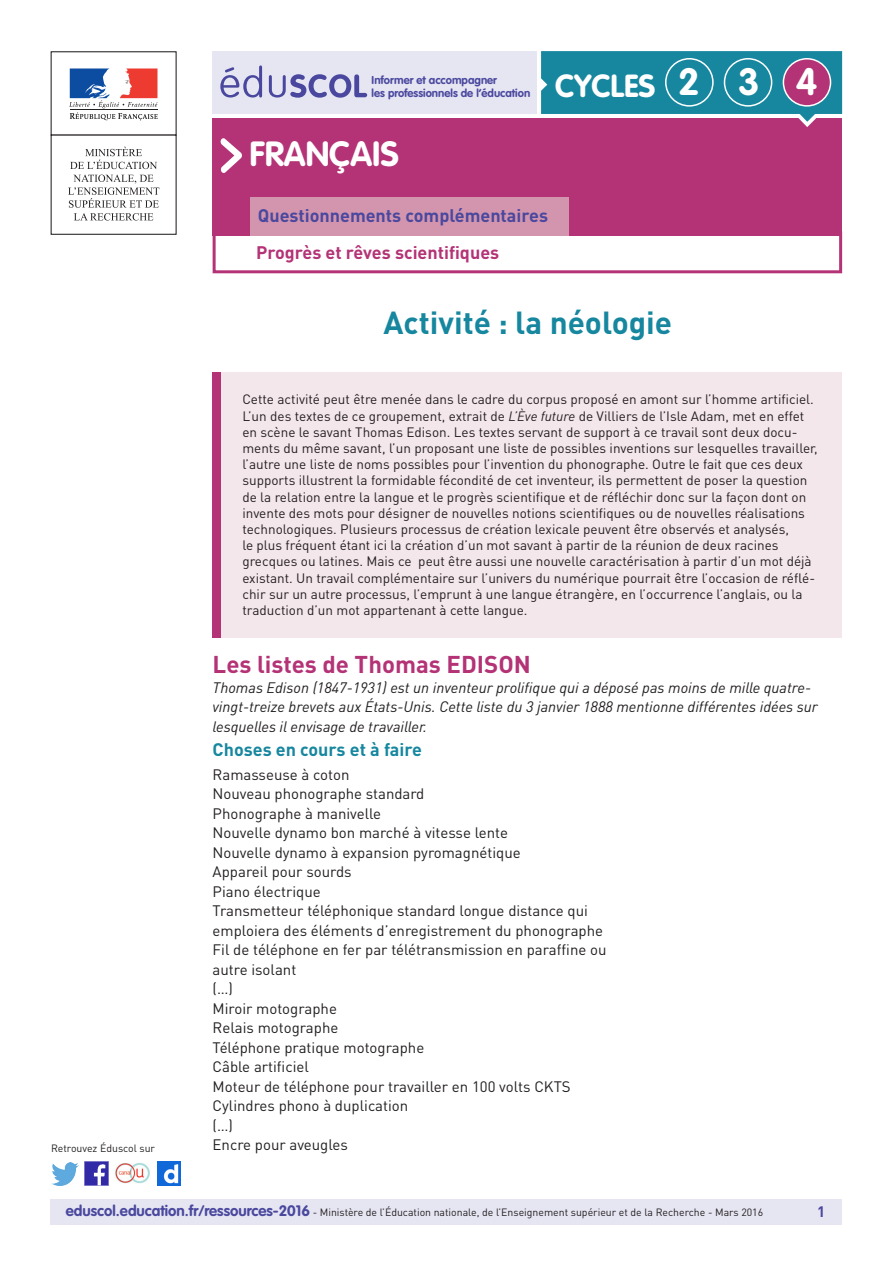
<style>
.page{position:relative;width:893px;height:1263px;background:#fff}
.page>*{position:absolute;margin:0;border:0;box-sizing:border-box;transform-origin:0 0}
.t1{font:700 37.5px "VAG Rounded Std";color:#fff}
._01_Nom_de_la_discip{font:700 34.5px "VAG Rounded Std";color:#fff}
._01_Titre_de_la_fich{font:700 31.5px "DIN Pro";color:#16879f}
.t2{font:700 31.5px "VAG Rounded Std";color:#fff}
._06_Texte_courant{font:700 24px "DIN Pro";color:#b43376}
.t3{font:700 18px "DIN Pro";color:#4a489e}
._03_Sous-catégorie-r{font:700 18px "DIN Pro";color:#b43376}
._04_Titre_de_niveau{font:700 18px "DIN Pro";color:#16879f}
._06_Texte_courant-2{font:15px "DIN Pro";color:#231f20}
._06_Texte_courant-3{font:italic 15px/19.5px "DIN Pro";color:#231f20}
.t4{font:700 15px "DIN Pro";color:#4a489e}
._01_Texte_info_conte{font:13.5px/16.2px "DIN Pro";color:#231f20}
.t5{font:700 11.25px/13.5px "VAG Rounded Std";color:#4a489e}
.t6{font:10.5px "DIN Pro";color:#231f20}
.s1{font-style:italic}
.s2{font-family:"VAG Rounded Std";font-weight:700;font-size:15px;color:#4a489e}
</style>
<div class="page">
<div style="left:213px;top:231px;width:629px;height:42px;border:3px solid #b43376"></div>
<div style="left:213px;top:118px;width:629px;height:118px;background:#b43376"></div>
<div style="left:250px;top:197px;width:319px;height:39px;background:#d395ae"></div>
<svg style="left:220px;top:138px;width:22px;height:35px"></svg>
<div style="left:213px;top:51px;width:324px;height:63px;background:#e6e5f2"></div>
<svg style="left:220px;top:65px;width:147px;height:33px"></svg>
<div style="left:51px;top:51px;width:126px;height:85px;border:1px solid #231f20"></div>
<svg style="left:69px;top:68px;width:89px;height:52px"></svg>
<hr style="left:70px;top:109px;width:87px;height:1px;background:#231f20">
<svg style="left:70px;top:147px;width:87px;height:22px"></svg>
<svg style="left:68px;top:175px;width:91px;height:46px"></svg>
<svg style="left:541px;top:51px;width:301px;height:76px"></svg>
<div style="left:665px;top:58px;width:49px;height:49px;border:2px solid #fff;border-radius:50%"></div>
<div style="left:724px;top:59px;width:48px;height:47px;background:#16879f;border-radius:50%"></div>
<div style="left:724px;top:58px;width:48px;height:49px;border:2px solid #fff;border-radius:50%"></div>
<div style="left:783px;top:59px;width:47px;height:47px;background:#b43376;border-radius:50%"></div>
<div style="left:783px;top:58px;width:48px;height:49px;border:2px solid #fff;border-radius:50%"></div>
<div style="left:50px;top:1199px;width:791px;height:26px;background:#e6e5f2"></div>
<img style="left:85px;top:1162px;width:23px;height:23px">
<img style="left:51px;top:1163px;width:28px;height:22px">
<img style="left:158px;top:1162px;width:22px;height:23px">
<img style="left:115px;top:1163px;width:35px;height:21px">
<div style="left:213px;top:373px;width:629px;height:265px;background:#f4e7ec"></div>
<div style="left:213px;top:373px;width:8px;height:265px;background:#b43376"></div>
<p class="t5" style="left:372px;top:74px;width:160px">Informer et accompagner<br>les professionnels de l’éducation</p>
<p class="t2" style="left:555px;top:67px;width:102px">CYCLES</p>
<p class="t1" style="left:678px;top:60px;width:23px">2</p>
<p class="t1" style="left:738px;top:60px;width:23px">3</p>
<p class="t1" style="left:796px;top:60px;width:23px">4</p>
<p class="_01_Nom_de_la_discip" style="left:249px;top:133px;width:151px">FRANÇAIS</p>
<p class="t3" style="left:258px;top:204px;width:292px">Questionnements complémentaires</p>
<p class="_03_Sous-catégorie-r" style="left:256px;top:240px;width:245px">Progrès et rêves scientifiques</p>
<p class="_01_Titre_de_la_fich" style="left:383px;top:302px;width:290px">Activité : la néologie</p>
<p class="t6" style="left:51px;top:1141px;width:106px">Retrouvez Éduscol sur</p>
<p class="_01_Texte_info_conte" style="left:242px;top:391px;width:577px">Cette activité peut être menée dans le cadre du corpus proposé en amont sur l’homme artificiel.<br>L’un des textes de ce groupement, extrait de <span class="s1">L’Ève future</span> de Villiers de l’Isle Adam, met en effet en scène le savant Thomas Edison. Les textes servant de support à ce travail sont deux docu&shy;ments du même savant, l’un proposant une liste de possibles inventions sur lesquelles travailler, l’autre une liste de noms possibles pour l’invention du phonographe. Outre le fait que ces deux supports illustrent la formidable fécondité de cet inventeur, ils permettent de poser la question de la relation entre la langue et le progrès scientifique et de réfléchir donc sur la façon dont on invente des mots pour désigner de nouvelles notions scientifiques ou de nouvelles réalisations technologiques. Plusieurs processus de création lexicale peuvent être observés et analysés,<br>le plus fréquent étant ici la création d’un mot savant à partir de la réunion de deux racines grecques ou latines. Mais ce peut être aussi une nouvelle caractérisation à partir d’un mot déjà existant. Un travail complémentaire sur l’univers du numérique pourrait être l’occasion de réflé&shy;chir sur un autre processus, l’emprunt à une langue étrangère, en l’occurrence l’anglais, ou la traduction d’un mot appartenant à cette langue.</p>
<p class="_06_Texte_courant" style="left:213px;top:649px;width:320px">Les listes de Thomas EDISON</p>
<p class="_06_Texte_courant-3" style="left:213px;top:677px;width:607px">Thomas Edison (1847-1931) est un inventeur prolifique qui a déposé pas moins de mille quatre&shy;vingt-treize brevets aux États-Unis. Cette liste du 3 janvier 1888 mentionne différentes idées sur lesquelles il envisage de travailler.</p>
<p class="_04_Titre_de_niveau" style="left:213px;top:738px;width:211px">Choses en cours et à faire</p>
<p class="_06_Texte_courant-2" style="left:213px;top:765px;width:138px">Ramasseuse à coton</p>
<p class="_06_Texte_courant-2" style="left:213px;top:784px;width:213px">Nouveau phonographe standard</p>
<p class="_06_Texte_courant-2" style="left:213px;top:804px;width:170px">Phonographe à manivelle</p>
<p class="_06_Texte_courant-2" style="left:213px;top:823px;width:297px">Nouvelle dynamo bon marché à vitesse lente</p>
<p class="_06_Texte_courant-2" style="left:213px;top:843px;width:310px">Nouvelle dynamo à expansion pyromagnétique</p>
<p class="_06_Texte_courant-2" style="left:213px;top:862px;width:140px">Appareil pour sourds</p>
<p class="_06_Texte_courant-2" style="left:213px;top:882px;width:110px">Piano électrique</p>
<p class="_06_Texte_courant-2" style="left:213px;top:901px;width:377px">Transmetteur téléphonique standard longue distance qui</p>
<p class="_06_Texte_courant-2" style="left:213px;top:921px;width:392px">emploiera des éléments d’enregistrement du phonographe</p>
<p class="_06_Texte_courant-2" style="left:213px;top:940px;width:395px">Fil de téléphone en fer par télétransmission en paraffine ou</p>
<p class="_06_Texte_courant-2" style="left:213px;top:960px;width:85px">autre isolant</p>
<p class="_06_Texte_courant-2" style="left:213px;top:979px;width:22px">(…)</p>
<p class="_06_Texte_courant-2" style="left:213px;top:999px;width:126px">Miroir motographe</p>
<p class="_06_Texte_courant-2" style="left:213px;top:1018px;width:127px">Relais motographe</p>
<p class="_06_Texte_courant-2" style="left:213px;top:1038px;width:213px">Téléphone pratique motographe</p>
<p class="_06_Texte_courant-2" style="left:213px;top:1057px;width:98px">Câble artificiel</p>
<p class="_06_Texte_courant-2" style="left:213px;top:1077px;width:360px">Moteur de téléphone pour travailler en 100 volts CKTS</p>
<p class="_06_Texte_courant-2" style="left:213px;top:1096px;width:197px">Cylindres phono à duplication</p>
<p class="_06_Texte_courant-2" style="left:213px;top:1116px;width:22px">(…)</p>
<p class="_06_Texte_courant-2" style="left:213px;top:1135px;width:137px">Encre pour aveugles</p>
<p class="t6" style="left:66px;top:1205px;width:699px"><span class="s2">eduscol.education.fr/ressources-2016</span> - Ministère de l’Éducation nationale, de l’Enseignement supérieur et de la Recherche - Mars 2016</p>
<p class="t4" style="left:817px;top:1201px;width:10px">1</p>
</div>
